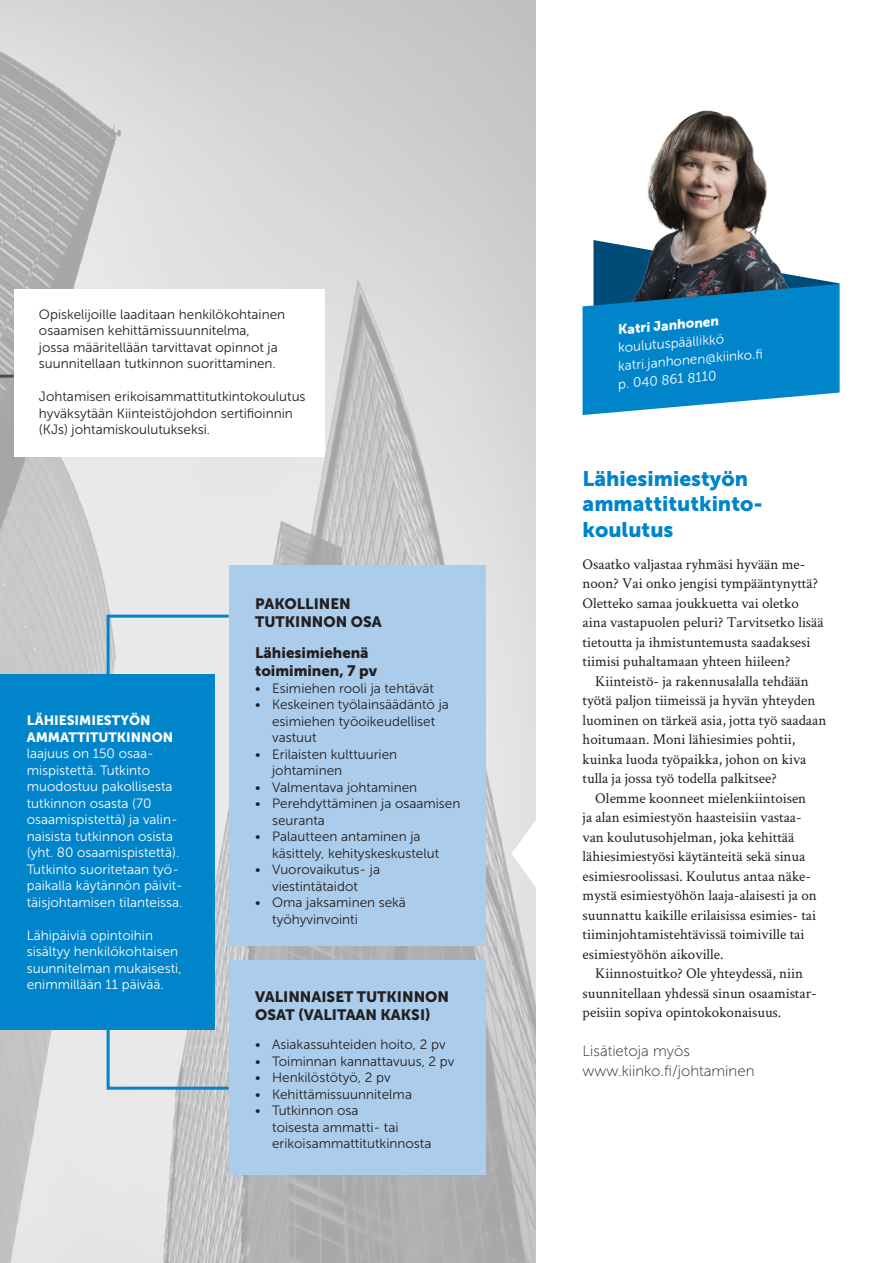
<style>
.page{position:relative;width:893px;height:1263px;background:#fff}
.page>*{position:absolute;margin:0;border:0;box-sizing:border-box;transform-origin:0 0}
.t1{font:21px/25.5px "Museo Sans 900";color:#0084ca}
.t2{font:15px/19.5px "Crimson Text";color:#231f20}
.t3{font:15px/18px "Museo Sans 900";color:#231f20}
.t4{font:15px/19.5px "Museo Sans 100";color:#231f20}
.t5{font:13.5px/16.5px "Museo Sans 300";color:#231f20}
.t6{font:13.5px/16.5px "Museo Sans 300";color:#fff}
.s1{font-family:"Museo Sans 900"}
</style>
<div class="page">
<img style="left:0;top:0;width:536px;height:1263px">
<div style="left:14px;top:289px;width:311px;height:167px;background:#fff"></div>
<div style="left:229px;top:565px;width:257px;height:381px;background:#accceb"></div>
<div style="left:229px;top:960px;width:257px;height:214px;background:#accceb"></div>
<div style="left:0;top:675px;width:214px;height:355px;background:#0084ca"></div>
<img style="left:648px;top:110px;width:119px;height:130px">
<svg style="left:583px;top:240px;width:256px;height:175px;background:#3087b6"></svg>
<svg style="left:105px;top:613px;width:124px;height:65px;background:#cadbe5"></svg>
<hr style="left:0;top:375px;width:14px;height:3px;background:#4b4c4d">
<svg style="left:105px;top:1027px;width:124px;height:64px;background:#c3d2db"></svg>
<svg style="left:512px;top:818px;width:24px;height:71px"></svg>
<p class="t5" style="left:39px;top:306px;width:248px">Opiskelijoille laaditaan henkilökohtainen osaamisen kehittämissuunnitelma,<br>jossa määritellään tarvittavat opinnot ja suunnitellaan tutkinnon suorittaminen.</p>
<p class="t5" style="left:39px;top:389px;width:268px">Johtamisen erikoisammattitutkintokoulutus hyväksytään Kiinteistöjohdon sertifioinnin (KJs) johtamiskoulutukseksi.</p>
<p class="t6" style="left:27px;top:712px;width:158px"><span class="s1">LÄHIESIMIESTYÖN<br>AMMATTITUTKINNON </span>laajuus on 150 osaa&shy;mispistettä. Tutkinto muodostuu pakollisesta tutkinnon osasta (70 osaamispistettä) ja valin&shy;naisista tutkinnon osista (yht. 80 osaamispistettä).<br>Tutkinto suoritetaan työ&shy;paikalla käytännön päivit&shy;täisjohtamisen tilanteissa.</p>
<p class="t6" style="left:27px;top:927px;width:156px">Lähipäiviä opintoihin sisältyy henkilökohtaisen suunnitelman mukaisesti, enimmillään 11 päivää.</p>
<p class="t3" style="left:255px;top:595px;width:128px">PAKOLLINEN<br>TUTKINNON OSA</p>
<p class="t3" style="left:255px;top:644px;width:124px">Lähiesimiehenä toimiminen, 7 pv</p>
<p class="t5" style="left:255px;top:680px;width:180px">• Esimiehen rooli ja tehtävät</p>
<p class="t5" style="left:272px;top:696px;width:178px;text-indent:-17px">• Keskeinen työlainsäädäntö ja esimiehen työoikeudelliset vastuut</p>
<p class="t5" style="left:272px;top:746px;width:127px;text-indent:-17px">• Erilaisten kulttuurien johtaminen</p>
<p class="t5" style="left:255px;top:779px;width:164px">• Valmentava johtaminen</p>
<p class="t5" style="left:272px;top:795px;width:190px;text-indent:-17px">• Perehdyttäminen ja osaamisen seuranta</p>
<p class="t5" style="left:272px;top:828px;width:169px;text-indent:-17px">• Palautteen antaminen ja käsittely, kehityskeskustelut</p>
<p class="t5" style="left:255px;top:861px;width:126px;text-align:center">• Vuorovaikutus- ja viestintätaidot</p>
<p class="t5" style="left:272px;top:894px;width:135px;text-indent:-17px">• Oma jaksaminen sekä työhyvinvointi</p>
<p class="t3" style="left:255px;top:988px;width:195px">VALINNAISET TUTKINNON<br>OSAT (VALITAAN KAKSI)</p>
<p class="t5" style="left:255px;top:1036px;width:192px">• Asiakassuhteiden hoito, 2 pv</p>
<p class="t5" style="left:255px;top:1053px;width:201px">• Toiminnan kannattavuus, 2 pv</p>
<p class="t5" style="left:255px;top:1069px;width:137px">• Henkilöstötyö, 2 pv</p>
<p class="t5" style="left:255px;top:1086px;width:158px">• Kehittämissuunnitelma</p>
<p class="t5" style="left:272px;top:1102px;width:161px;text-indent:-17px">• Tutkinnon osa<br>toisesta ammatti- tai erikoisammattitutkinnosta</p>
<p class="t6" style="left:615px;top:321px;width:108px;line-height:18px;rotate:-5deg"><span class="s1">Katri Janhonen </span>koulutuspäällikkö</p>
<p class="t6" style="left:617px;top:358px;width:146px;rotate:-5deg">katri.janhonen@kiinko.fi</p>
<p class="t6" style="left:617px;top:376px;width:100px;rotate:-5deg">p. 040 861 8110</p>
<p class="t1" style="left:583px;top:465px;width:179px">Lähiesimiestyön ammattitutkinto&shy;koulutus</p>
<p class="t2" style="left:583px;top:554px;width:243px">Osaatko valjastaa ryhmäsi hyvään me&shy;noon? Vai onko jengisi tympääntynyttä?<br>Oletteko samaa joukkuetta vai oletko aina vastapuolen peluri? Tarvitsetko lisää tietoutta ja ihmistuntemusta saadaksesi tiimisi puhaltamaan yhteen hiileen?</p>
<p class="t2" style="left:583px;top:671px;width:245px;text-indent:13px">Kiinteistö- ja rakennusalalla tehdään työtä paljon tiimeissä ja hyvän yhteyden luominen on tärkeä asia, jotta työ saadaan hoitumaan. Moni lähiesimies pohtii, kuinka luoda työpaikka, johon on kiva tulla ja jossa työ todella palkitsee?</p>
<p class="t2" style="left:583px;top:788px;width:236px;text-indent:13px">Olemme koonneet mielenkiintoisen ja alan esimiestyön haasteisiin vastaa&shy;van koulutusohjelman, joka kehittää lähiesimiestyösi käytänteitä sekä sinua esimiesroolissasi. Koulutus antaa näke&shy;mystä esimiestyöhön laaja-alaisesti ja on suunnattu kaikille erilaisissa esimies- tai tiiminjohtamistehtävissä toimiville tai esimiestyöhön aikoville.</p>
<p class="t2" style="left:583px;top:963px;width:236px;text-indent:13px">Kiinnostuitko? Ole yhteydessä, niin suunnitellaan yhdessä sinun osaamistar&shy;peisiin sopiva opintokokonaisuus.</p>
<p class="t4" style="left:583px;top:1042px;width:173px">Lisätietoja myös www.kiinko.fi/johtaminen</p>
</div>
